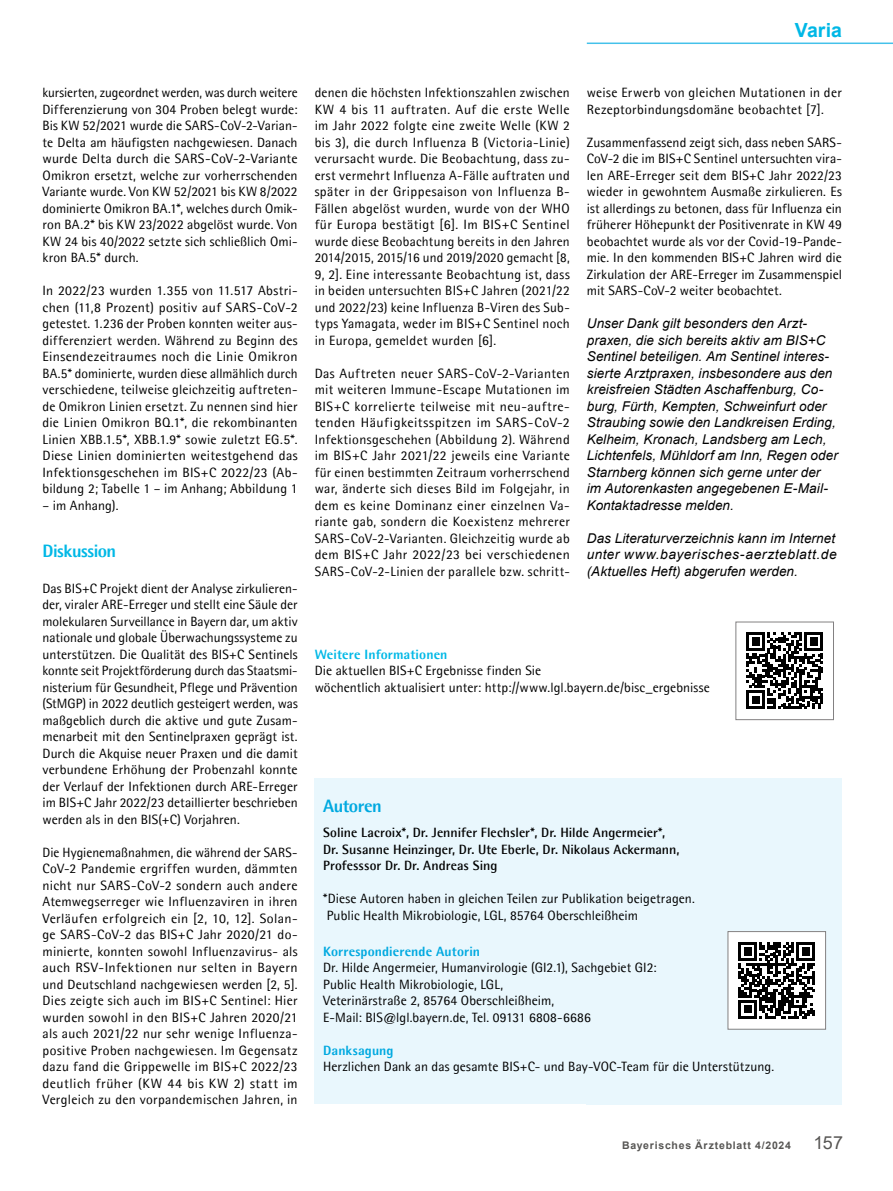
<style>
.page{position:relative;width:893px;height:1191px;background:#fff}
.page>*{position:absolute;margin:0;border:0;box-sizing:border-box;transform-origin:0 0}
.t1{font:700 19.5px "Arial";color:#00b8e6}
.t2{font:800 18px "Agfa Rotis Semisans";letter-spacing:-.03em;color:#00b8e6}
.t3{font:800 18px "Agfa Rotis Semisans";letter-spacing:-.03em;color:#00a9e0}
.t4{font:13.5px/16.5px "Agfa Rotis Semisans";letter-spacing:.01em;color:#000;text-align:justify}
.t5{font:italic 13.5px/16.5px "Arial";letter-spacing:.005em;color:#000}
.t6{font:700 13.5px/16.5px "Agfa Rotis Semisans";letter-spacing:.005em;color:#000}
.t7{font:800 13.5px "Agfa Rotis Semisans";letter-spacing:.01em;color:#00a9e0}
.t8{font:800 13.5px "Agfa Rotis Semisans";letter-spacing:.005em;color:#00b8e6}
.t9{font:700 10.5px "Arial";letter-spacing:.075em;color:#575654}
.s1{font-weight:400;font-size:18px}
</style>
<div class="page">
<hr style="left:587px;top:43px;width:306px;height:1px;background:#44c1ea">
<div style="left:315px;top:778px;width:527px;height:326px;background:#e9f7fd"></div>
<div style="left:728px;top:931px;width:98px;height:98px;background:#fff"></div>
<svg style="left:738px;top:942px;width:77px;height:76px"></svg>
<div style="left:728px;top:931px;width:98px;height:98px;border:1px solid #838182"></div>
<svg style="left:746px;top:632px;width:77px;height:77px"></svg>
<div style="left:736px;top:622px;width:98px;height:98px;border:1px solid #838182"></div>
<h1 class="t1" style="left:795px;top:16px;width:49px">Varia</h1>
<p class="t4" style="left:43px;top:84px;width:257px">kursierten, zugeordnet werden, was durch weitere Differenzierung von 304 Proben belegt wurde:<br>Bis KW 52/2021 wurde die SARS-CoV-2-Varian&shy;te Delta am häufigsten nachgewiesen. Danach wurde Delta durch die SARS-CoV-2-Variante Omikron ersetzt, welche zur vorherrschenden Variante wurde. Von KW 52/2021 bis KW 8/2022 dominierte Omikron BA.1*, welches durch Omik&shy;ron BA.2* bis KW 23/2022 abgelöst wurde. Von KW 24 bis 40/2022 setzte sich schließlich Omi&shy;kron BA.5* durch.</p>
<p class="t4" style="left:43px;top:282px;width:257px">In 2022/23 wurden 1.355 von 11.517 Abstri&shy;chen (11,8 Prozent) positiv auf SARS-CoV-2 getestet. 1.236 der Proben konnten weiter aus&shy;differenziert werden. Während zu Beginn des Einsendezeitraumes noch die Linie Omikron BA.5* dominierte, wurden diese allmählich durch verschiedene, teilweise gleichzeitig auftreten&shy;de Omikron Linien ersetzt. Zu nennen sind hier die Linien Omikron BQ.1*, die rekombinanten Linien XBB.1.5*, XBB.1.9* sowie zuletzt EG.5*.<br>Diese Linien dominierten weitestgehend das Infektionsgeschehen im BIS+C 2022/23 (Ab&shy;bildung 2; Tabelle 1 – im Anhang; Abbildung 1</p>
<p class="t4" style="left:43px;top:497px;width:78px">– im Anhang).</p>
<h2 class="t2" style="left:43px;top:539px;width:75px">Diskussion</h2>
<p class="t4" style="left:43px;top:579px;width:257px">Das BIS+C Projekt dient der Analyse zirkulieren&shy;der, viraler ARE-Erreger und stellt eine Säule der molekularen Surveillance in Bayern dar, um aktiv nationale und globale Überwachungssysteme zu unterstützen. Die Qualität des BIS+C Sentinels konnte seit Projektförderung durch das Staatsmi&shy;nisterium für Gesundheit, Pflege und Prävention (StMGP) in 2022 deutlich gesteigert werden, was maßgeblich durch die aktive und gute Zusam&shy;menarbeit mit den Sentinelpraxen geprägt ist.<br>Durch die Akquise neuer Praxen und die damit verbundene Erhöhung der Probenzahl konnte der Verlauf der Infektionen durch ARE-Erreger im BIS+C Jahr 2022/23 detaillierter beschrieben werden als in den BIS(+C) Vorjahren.</p>
<p class="t4" style="left:43px;top:843px;width:257px">Die Hygienemaßnahmen, die während der SARS-CoV-2 Pandemie ergriffen wurden, dämmten nicht nur SARS-CoV-2 sondern auch andere Atemwegserreger wie Influenzaviren in ihren Verläufen erfolgreich ein [2, 10, 12]. Solan&shy;ge SARS-CoV-2 das BIS+C Jahr 2020/21 do&shy;minierte, konnten sowohl Influenzavirus- als auch RSV-Infektionen nur selten in Bayern und Deutschland nachgewiesen werden [2, 5].<br>Dies zeigte sich auch im BIS+C Sentinel: Hier wurden sowohl in den BIS+C Jahren 2020/21 als auch 2021/22 nur sehr wenige Influenza&shy;positive Proben nachgewiesen. Im Gegensatz dazu fand die Grippewelle im BIS+C 2022/23 deutlich früher (KW 44 bis KW 2) statt im Vergleich zu den vorpandemischen Jahren, in</p>
<p class="t4" style="left:315px;top:84px;width:257px">denen die höchsten Infektionszahlen zwischen KW 4 bis 11 auftraten. Auf die erste Welle im Jahr 2022 folgte eine zweite Welle (KW 2 bis 3), die durch Influenza B (Victoria-Linie) verursacht wurde. Die Beobachtung, dass zu&shy;erst vermehrt Influenza A-Fälle auftraten und später in der Grippesaison von Influenza B-Fällen abgelöst wurden, wurde von der WHO für Europa bestätigt [6]. Im BIS+C Sentinel wurde diese Beobachtung bereits in den Jahren 2014/2015, 2015/16 und 2019/2020 gemacht [8, 9, 2]. Eine interessante Beobachtung ist, dass in beiden untersuchten BIS+C Jahren (2021/22 und 2022/23) keine Influenza B-Viren des Sub&shy;typs Yamagata, weder im BIS+C Sentinel noch in Europa, gemeldet wurden [6].</p>
<p class="t4" style="left:315px;top:365px;width:257px">Das Auftreten neuer SARS-CoV-2-Varianten mit weiteren Immune-Escape Mutationen im BIS+C korrelierte teilweise mit neu-auftre&shy;tenden Häufigkeitsspitzen im SARS-CoV-2<br>Infektionsgeschehen (Abbildung 2). Während im BIS+C Jahr 2021/22 jeweils eine Variante für einen bestimmten Zeitraum vorherrschend war, änderte sich dieses Bild im Folgejahr, in dem es keine Dominanz einer einzelnen Va&shy;riante gab, sondern die Koexistenz mehrerer SARS-CoV-2-Varianten. Gleichzeitig wurde ab dem BIS+C Jahr 2022/23 bei verschiedenen SARS-CoV-2-Linien der parallele bzw. schritt-</p>
<p class="t4" style="left:587px;top:84px;width:257px">weise Erwerb von gleichen Mutationen in der<br>Rezeptorbindungsdomäne beobachtet [7].</p>
<p class="t4" style="left:587px;top:134px;width:257px">Zusammenfassend zeigt sich, dass neben SARS-CoV-2 die im BIS+C Sentinel untersuchten vira&shy;len ARE-Erreger seit dem BIS+C Jahr 2022/23 wieder in gewohntem Ausmaße zirkulieren. Es ist allerdings zu betonen, dass für Influenza ein früherer Höhepunkt der Positivenrate in KW 49 beobachtet wurde als vor der Covid-19-Pande&shy;mie. In den kommenden BIS+C Jahren wird die Zirkulation der ARE-Erreger im Zusammenspiel mit SARS-CoV-2 weiter beobachtet.</p>
<p class="t5" style="left:587px;top:315px;width:253px">Unser Dank gilt besonders den Arzt&shy;praxen, die sich bereits aktiv am BIS+C Sentinel beteiligen. Am Sentinel interes&shy;sierte Arztpraxen, insbesondere aus den kreisfreien Städten Aschaffenburg, Co&shy;burg, Fürth, Kempten, Schweinfurt oder Straubing sowie den Landkreisen Erding, Kelheim, Kronach, Landsberg am Lech, Lichtenfels, Mühldorf am Inn, Regen oder Starnberg können sich gerne unter der im Autorenkasten angegebenen E-Mail-Kontaktadresse melden.</p>
<p class="t5" style="left:587px;top:530px;width:251px;text-align:justify">Das Literaturverzeichnis kann im Internet unter www.bayerisches-aerzteblatt.de (Aktuelles Heft) abgerufen werden.</p>
<p class="t8" style="left:315px;top:645px;width:134px">Weitere Informationen</p>
<p class="t4" style="left:315px;top:662px;width:397px">Die aktuellen BIS+C Ergebnisse finden Sie<br>wöchentlich aktualisiert unter: http://www.lgl.bayern.de/bisc_ergebnisse</p>
<h2 class="t3" style="left:323px;top:794px;width:60px">Autoren</h2>
<p class="t6" style="left:323px;top:824px;width:358px">Soline Lacroix*, Dr. Jennifer Flechsler*, Dr. Hilde Angermeier*,<br>Dr. Susanne Heinzinger, Dr. Ute Eberle, Dr. Nikolaus Ackermann,<br>Professsor Dr. Dr. Andreas Sing</p>
<p class="t4" style="left:323px;top:890px;width:373px">*Diese Autoren haben in gleichen Teilen zur Publikation beigetragen.<br>Public Health Mikrobiologie, LGL, 85764 Oberschleißheim</p>
<p class="t7" style="left:323px;top:942px;width:158px">Korrespondierende Autorin</p>
<p class="t4" style="left:323px;top:959px;width:335px;text-align:left">Dr. Hilde Angermeier, Humanvirologie (GI2.1), Sachgebiet GI2:<br>Public Health Mikrobiologie, LGL,<br>Veterinärstraße 2, 85764 Oberschleißheim,<br>E-Mail: BIS@lgl.bayern.de, Tel. 09131 6808-6686</p>
<p class="t7" style="left:323px;top:1041px;width:72px">Danksagung</p>
<p class="t4" style="left:323px;top:1058px;width:453px">Herzlichen Dank an das gesamte BIS+C- und Bay-VOC-Team für die Unterstützung.</p>
<p class="t4" style="left:595px;top:1064px;width:61px">Straße, Ort</p>
<p class="t9" style="left:622px;top:1137px;width:222px">Bayerisches Ärzteblatt 4/2024 <span class="s1">157</span></p>
</div>
